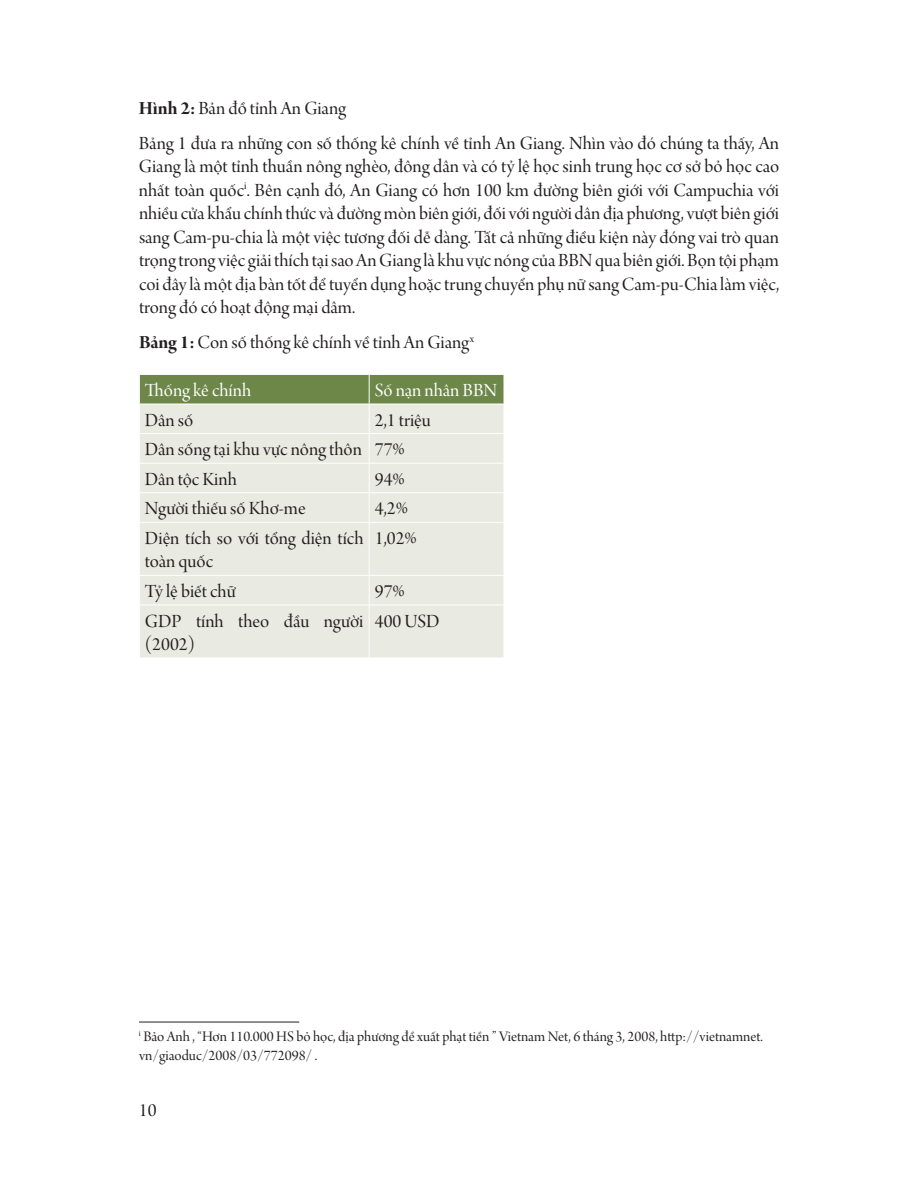
<style>
.page{position:relative;width:918px;height:1188px;background:#fff}
.page>*{position:absolute;margin:0;border:0;box-sizing:border-box;transform-origin:0 0}
.t1{font:19.8px/23.4px "Arno Pro Display";color:#231f20}
.t2{font:19.8px "Arno Pro Display";color:#fff}
.t3{font:15.45px/18.6px "Arno Pro Display";color:#231f20}
.s1{font-family:"Arno Pro Bold Display"}
</style>
<div class="page">
<div style="left:140px;top:523px;width:364px;height:135px;background:#e9eae2"></div>
<svg style="left:139px;top:374px;width:365px;height:148px;background:#d1d7c5"></svg>
<hr style="left:369px;top:523px;width:1px;height:52px;background:#fff">
<hr style="left:139px;top:575px;width:230px;height:1px;background:#fff">
<hr style="left:369px;top:575px;width:135px;height:1px;background:#fff">
<svg style="left:369px;top:576px;width:1px;height:29px"></svg>
<hr style="left:139px;top:605px;width:230px;height:1px;background:#fff">
<hr style="left:369px;top:605px;width:135px;height:1px;background:#fff">
<hr style="left:369px;top:605px;width:1px;height:53px;background:#fff">
<hr style="left:139px;top:1022px;width:160px;height:1px;background:#231f20">
<p class="t1" style="left:139px;top:91px;width:642px;line-height:35.4px"><span class="s1">Hình 2:</span> Bản đồ tỉnh An Giang<br>Bảng 1 đưa ra những con số thống kê chính về tỉnh An Giang. Nhìn vào đó chúng ta thấy, An</p>
<p class="t1" style="left:139px;top:156px;width:642px;text-align:justify">Giang là một tỉnh thuần nông nghèo, đông dân và có tỷ lệ học sinh trung học cơ sở bỏ học cao nhất toàn quốc<sup>i</sup>. Bên cạnh đó, An Giang có hơn 100 km đường biên giới với Campuchia với nhiều cửa khẩu chính thức và đường mòn biên giới, đối với người dân địa phương, vượt biên giới sang Cam-pu-chia là một việc tương đối dễ dàng. Tất cả những điều kiện này đóng vai trò quan trọng trong việc giải thích tại sao An Giang là khu vực nóng của BBN qua biên giới. Bọn tội phạm coi đây là một địa bàn tốt để tuyển dụng hoặc trung chuyển phụ nữ sang Cam-pu-Chia làm việc, trong đó có hoạt động mại dâm.</p>
<p class="t1" style="left:139px;top:332px;width:337px"><span class="s1">Bảng 1:</span> Con số thống kê chính về tỉnh An Giang<sup>x</sup></p>
<p class="t2" style="left:145px;top:382px;width:108px">Thống kê chính</p>
<p class="t2" style="left:375px;top:382px;width:124px">Số nạn nhân BBN</p>
<p class="t1" style="left:145px;top:409px;width:50px">Dân số</p>
<p class="t1" style="left:145px;top:406px;width:287px;line-height:29.5px;text-indent:230px">2,1 triệu<br>Dân sống tại khu vực nông thôn 77%<br>Dân tộc Kinh</p>
<p class="t1" style="left:375px;top:469px;width:32px">94%</p>
<p class="t1" style="left:145px;top:498px;width:162px">Người thiếu số Khơ-me</p>
<p class="t1" style="left:375px;top:498px;width:35px">4,2%</p>
<p class="t1" style="left:145px;top:528px;width:220px">Diện tích so với tổng diện tích toàn quốc</p>
<p class="t1" style="left:375px;top:528px;width:44px">1,02%</p>
<p class="t1" style="left:145px;top:581px;width:92px">Tỷ lệ biết chữ</p>
<p class="t1" style="left:375px;top:581px;width:32px">97%</p>
<p class="t1" style="left:145px;top:610px;width:220px">GDP tính theo đầu người (2002)</p>
<p class="t1" style="left:375px;top:610px;width:66px">400 USD</p>
<p class="t3" style="left:139px;top:1028px;width:625px"><sup>i</sup> Bảo Anh , “Hơn 110.000 HS bỏ học, địa phương đề xuất phạt tiền ” Vietnam Net, 6 tháng 3, 2008, http://vietnamnet. vn/giaoduc/2008/03/772098/ .</p>
<p class="t1" style="left:139px;top:1100px;width:19px">10</p>
</div>
